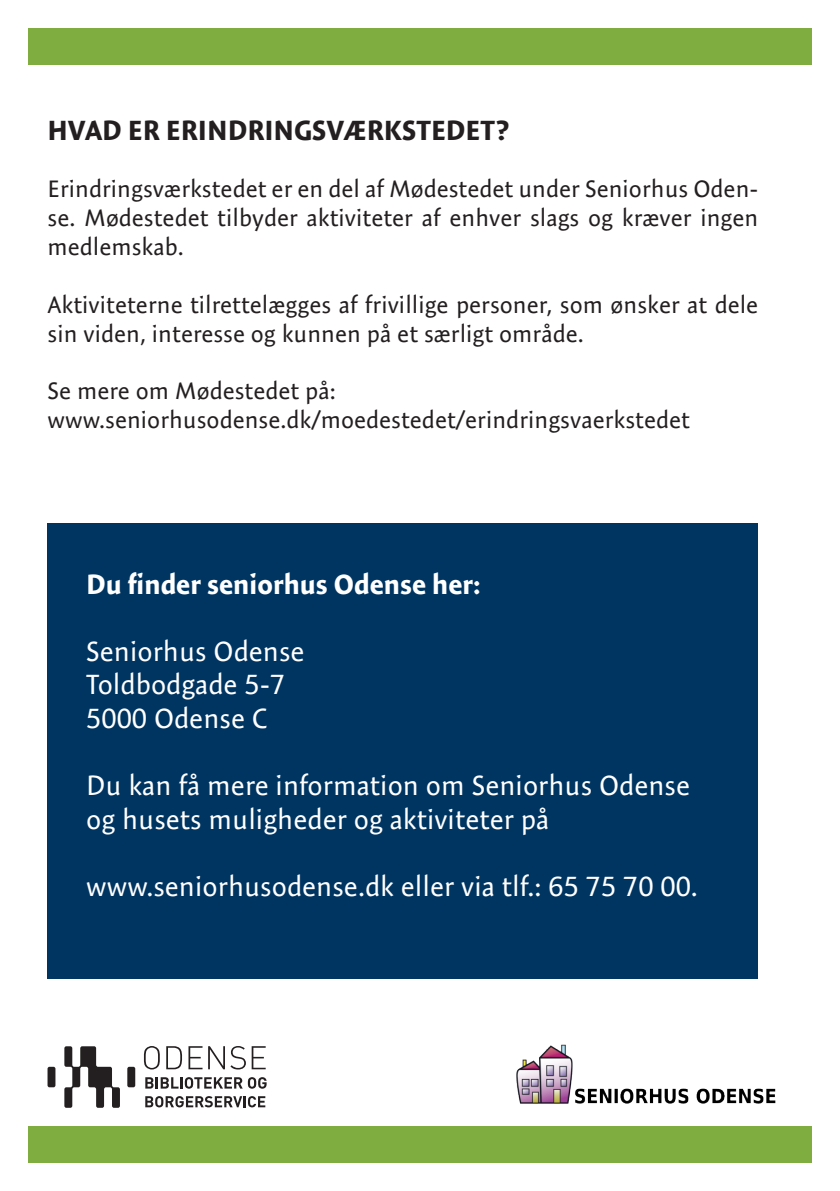
<style>
.page{position:relative;width:840px;height:1191px;background:#fff}
.page>*{position:absolute;margin:0;border:0;box-sizing:border-box;transform-origin:0 0}
.t1{font:28px/33.6px "Expo Sans Pro";color:#fff}
.t2{font:700 28px "Expo Sans Pro";color:#231f20}
.t3{font:700 28px "Expo Sans Pro";color:#fff}
.t4{font:24px/28.8px "Expo Sans Pro";color:#231f20}
</style>
<div class="page">
<img style="left:516px;top:1044px;width:260px;height:60px">
<div style="left:47px;top:523px;width:711px;height:456px;background:#003562"></div>
<div style="left:28px;top:28px;width:783px;height:37px;background:#80ad3f"></div>
<div style="left:28px;top:1126px;width:783px;height:36px;background:#80ad3f"></div>
<svg style="left:144px;top:1046px;width:16px;height:23px"></svg>
<svg style="left:166px;top:1046px;width:16px;height:23px"></svg>
<svg style="left:188px;top:1046px;width:14px;height:23px"></svg>
<svg style="left:208px;top:1046px;width:57px;height:23px"></svg>
<div style="left:127px;top:1066px;width:8px;height:21px;background:#231f20;border-radius:2px"></div>
<div style="left:48px;top:1066px;width:7px;height:21px;background:#231f20;border-radius:2px"></div>
<svg style="left:64px;top:1046px;width:56px;height:61px"></svg>
<svg style="left:145px;top:1077px;width:97px;height:11px"></svg>
<svg style="left:248px;top:1077px;width:18px;height:11px"></svg>
<svg style="left:145px;top:1096px;width:120px;height:11px"></svg>
<p class="t2" style="left:47px;top:113px;width:463px">HVAD ER ERINDRINGSVÆRKSTEDET?</p>
<p class="t4" style="left:47px;top:174px;width:712px;text-align:justify">Erindringsværkstedet er en del af Mødestedet under Seniorhus Oden&shy;se. Mødestedet tilbyder aktiviteter af enhver slags og kræver ingen medlemskab.</p>
<p class="t4" style="left:47px;top:290px;width:712px">Aktiviteterne tilrettelægges af frivillige personer, som ønsker at dele sin viden, interesse og kunnen på et særligt område.</p>
<p class="t4" style="left:47px;top:376px;width:643px">Se mere om Mødestedet på: www.seniorhusodense.dk/moedestedet/erindringsvaerkstedet</p>
<p class="t3" style="left:86px;top:566px;width:396px">Du finder seniorhus Odense her:</p>
<p class="t1" style="left:86px;top:634px;width:220px">Seniorhus Odense<br>Toldbodgade 5-7<br>5000 Odense C</p>
<p class="t1" style="left:86px;top:768px;width:605px">Du kan få mere information om Seniorhus Odense og husets muligheder og aktiviteter på</p>
<p class="t1" style="left:86px;top:869px;width:613px">www.seniorhusodense.dk eller via tlf.: 65 75 70 00.</p>
</div>
